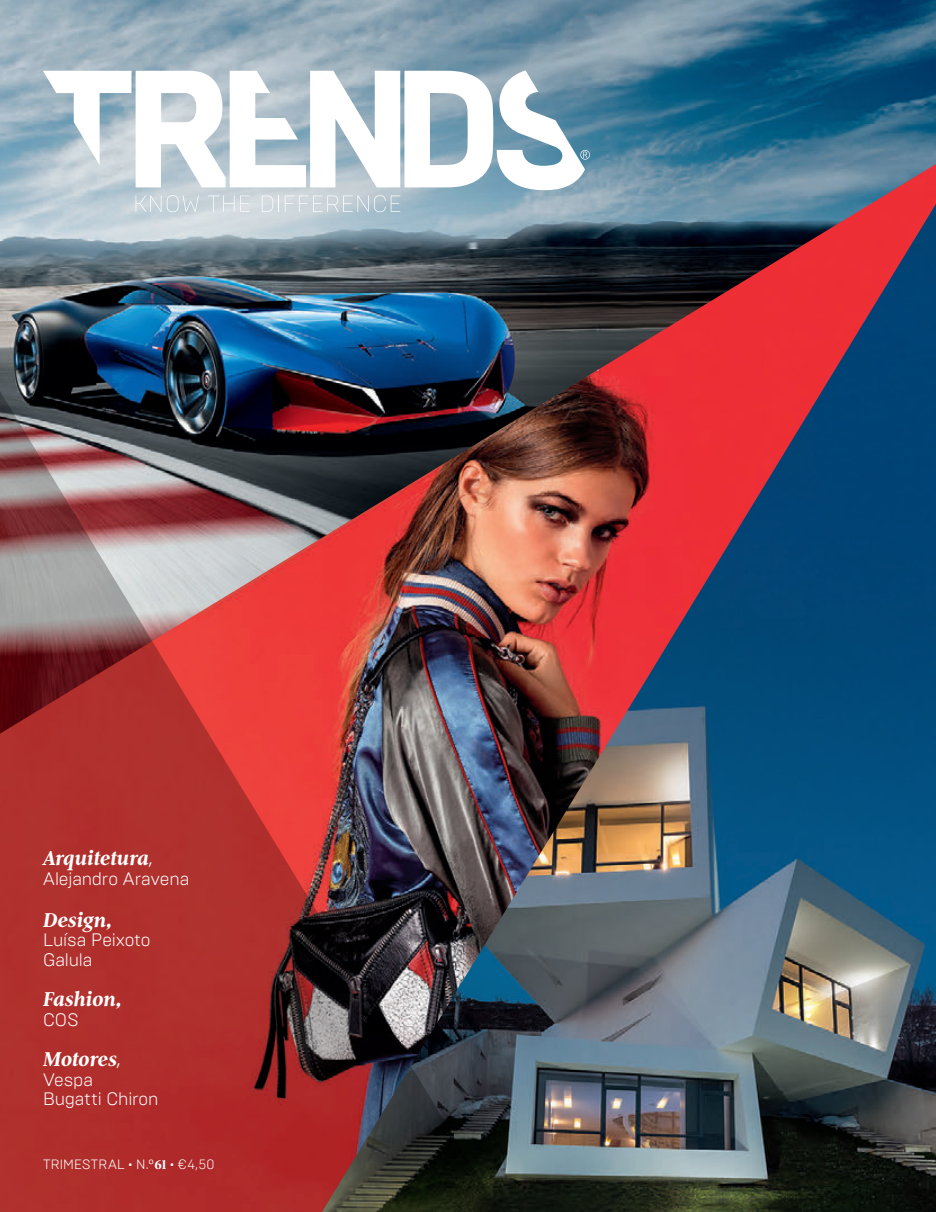
<style>
.page{position:relative;width:936px;height:1212px;background:#fff}
.page>*{position:absolute;margin:0;border:0;box-sizing:border-box;transform-origin:0 0}
.t1{font:italic 700 21px "Pobla";letter-spacing:-.005em;color:#fff}
.t2{font:300 18px/19.5px "Brutal Type";letter-spacing:-.005em;color:#fff}
.t3{font:300 13.5px "Brutal Type";letter-spacing:.02em;color:#fff}
.s1{font-family:"Brutal Type";font-weight:300;font-style:normal}
.s2{font-weight:200}
.s3{font-family:"Pobla";font-weight:700}
</style>
<div class="page">
<img style="left:0;top:0;width:935px;height:391px">
<img style="left:322px;top:204px;width:613px;height:1008px">
<img style="left:0;top:391px;width:513px;height:821px">
<svg style="left:43px;top:70px;width:547px;height:142px"></svg>
<p class="t1" style="left:43px;top:844px;width:111px">Arquitetura<span class="s1">,</span></p>
<p class="t2" style="left:43px;top:869px;width:148px">Alejandro Aravena</p>
<p class="t1" style="left:43px;top:905px;width:71px">Design,</p>
<p class="t2" style="left:43px;top:930px;width:109px">Luísa Peixoto<br>Galula</p>
<p class="t1" style="left:43px;top:985px;width:80px">Fashion,</p>
<p class="t2" style="left:43px;top:1010px;width:37px">COS</p>
<p class="t1" style="left:43px;top:1045px;width:79px">Motores<span class="s1">,</span></p>
<p class="t2" style="left:43px;top:1070px;width:117px">Vespa<br>Bugatti Chiron</p>
<p class="t3" style="left:43px;top:1156px;width:173px">TRIMESTRAL <span class="s2">•</span> N.º<span class="s3">61</span> <span class="s2">•</span> €4,50</p>
</div>
